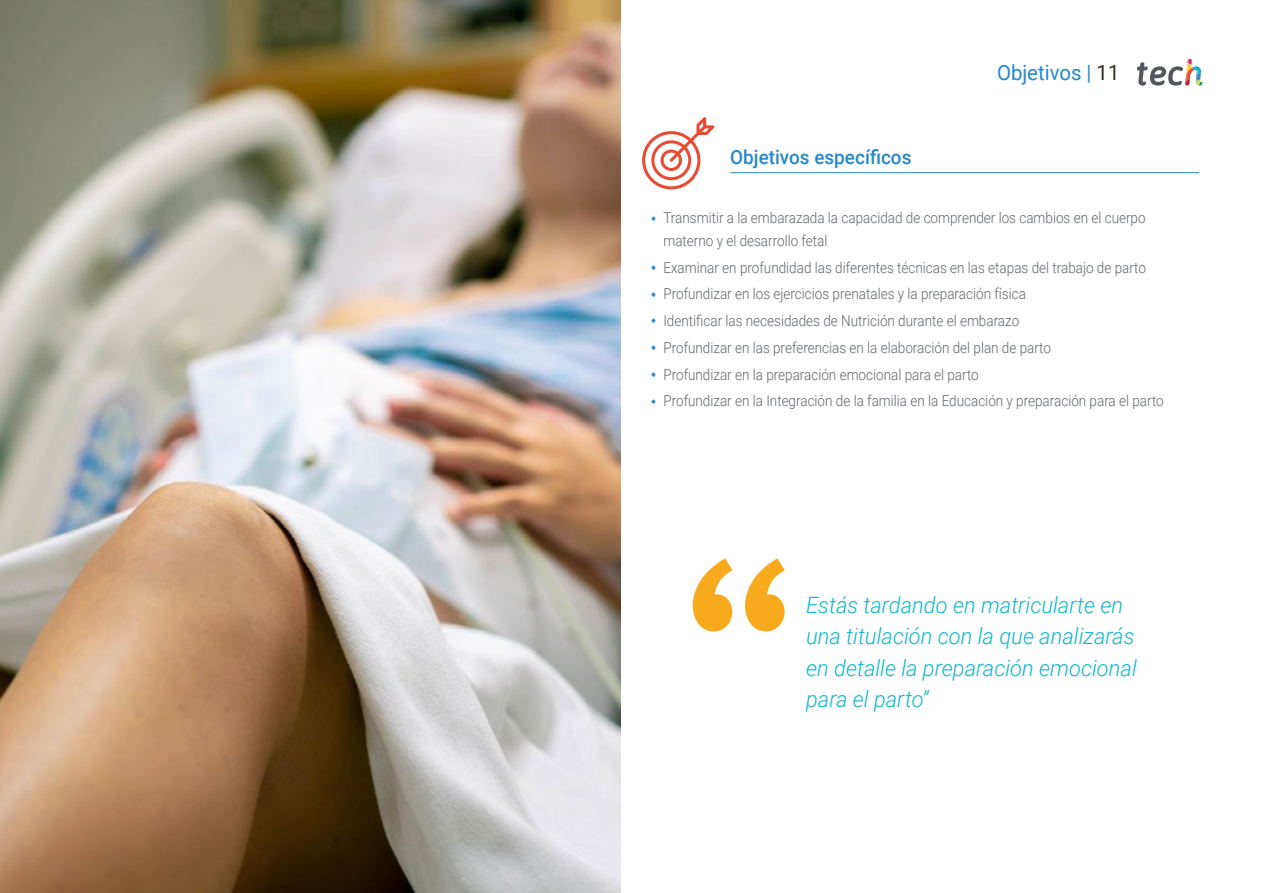
<style>
.page{position:relative;width:1263px;height:893px;background:#fff}
.page>*{position:absolute;margin:0;border:0;box-sizing:border-box;transform-origin:0 0}
.t1{font:italic 300 22.5px/31.5px "Roboto";color:#0fb6cf}
.t2{font:21px "Roboto";color:#2488c9}
.t3{font:500 19.5px "Roboto";color:#2488c9}
.t4{font:300 15px/26.7px "Roboto";color:#61646a;scale:.9 1}
.s1{color:#312e20}
</style>
<div class="page">
<hr style="left:730px;top:172px;width:469px;height:1px;background:#2488c9">
<svg style="left:642px;top:117px;width:72px;height:72px"></svg>
<img style="left:0;top:0;width:621px;height:893px">
<svg style="left:693px;top:558px;width:92px;height:74px"></svg>
<svg style="left:1137px;top:59px;width:65px;height:27px"></svg>
<h3 class="t3" style="left:730px;top:144px;width:183px">Objetivos específicos</h3>
<h2 class="t2" style="left:997px;top:57px;width:124px">Objetivos | <span class="s1">11</span></h2>
<p class="t4" style="left:663px;top:206px;width:537px;line-height:22.5px">Transmitir a la embarazada la capacidad de comprender los cambios en el cuerpo materno y el desarrollo fetal</p>
<p class="t4" style="left:663px;top:253px;width:557px">Examinar en profundidad las diferentes técnicas en las etapas del trabajo de parto Profundizar en los ejercicios prenatales y la preparación física<br>Identificar las necesidades de Nutrición durante el embarazo<br>Profundizar en las preferencias en la elaboración del plan de parto<br>Profundizar en la preparación emocional para el parto<br>Profundizar en la Integración de la familia en la Educación y preparación para el parto</p>
<h1 class="t1" style="left:806px;top:588px;width:332px">Estás tardando en matricularte en una titulación con la que analizarás en detalle la preparación emocional para el parto”</h1>
</div>
